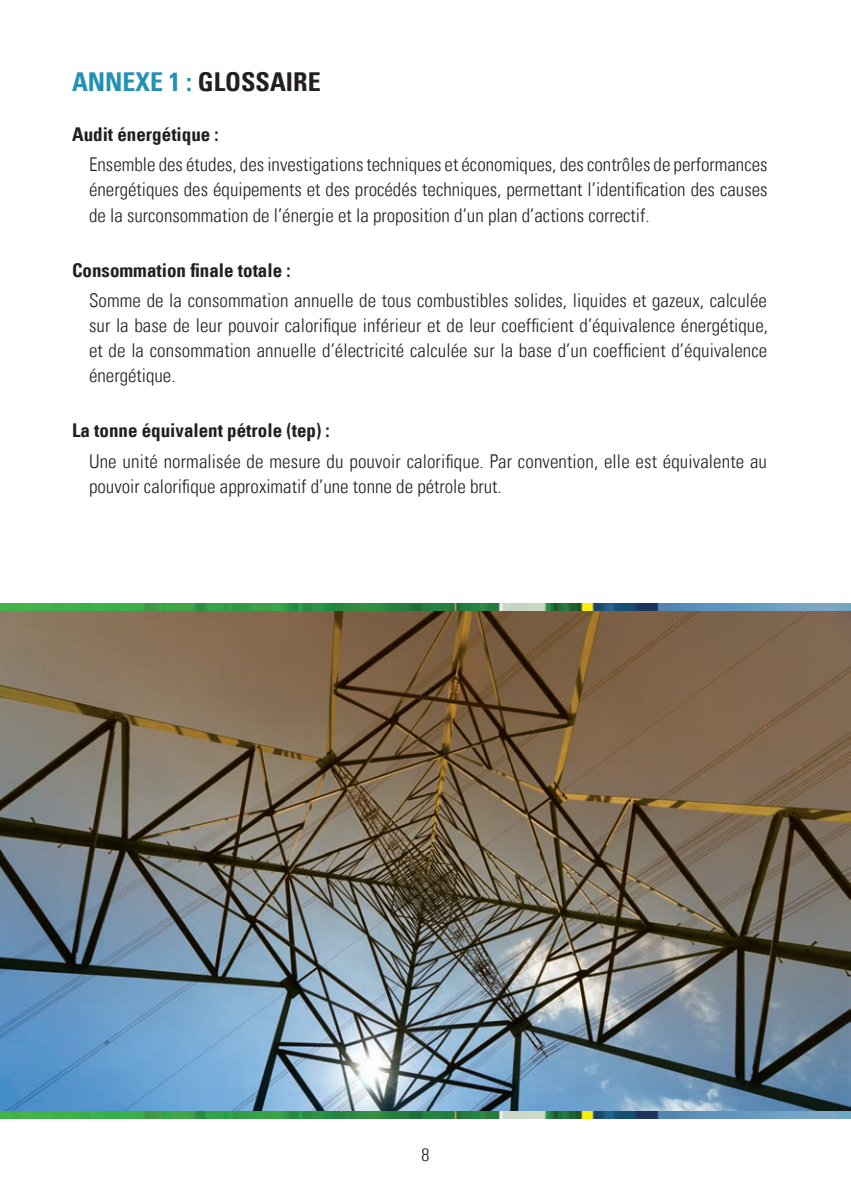
<style>
.page{position:relative;width:851px;height:1191px;background:#fff}
.page>*{position:absolute;margin:0;border:0;box-sizing:border-box;transform-origin:0 0}
.t1{font:700 condensed 26px "Univers LT";color:#231f20}
.t2{font:300 condensed 19px/25px "Univers LT";letter-spacing:.005em;color:#231f20;text-align:justify}
.t3{font:700 condensed 19px "Univers LT";color:#231f20}
.t4{font:300 condensed 18px "Univers LT";color:#231f20}
.s1{color:#2391b5}
</style>
<div class="page">
<img style="left:0;top:610px;width:850px;height:501px">
<img style="left:0;top:1111px;width:850px;height:8px">
<img style="left:0;top:603px;width:850px;height:7px">
<h1 class="t1" style="left:72px;top:66px;width:250px"><span class="s1">ANNEXE 1 :</span> GLOSSAIRE</h1>
<p class="t3" style="left:72px;top:122px;width:148px">Audit énergétique :</p>
<p class="t2" style="left:89px;top:152px;width:680px">Ensemble des études, des investigations techniques et économiques, des contrôles de performances énergétiques des équipements et des procédés techniques, permettant l’identification des causes de la surconsommation de l’énergie et la proposition d’un plan d’actions correctif.</p>
<p class="t3" style="left:72px;top:258px;width:220px">Consommation finale totale :</p>
<p class="t2" style="left:89px;top:288px;width:680px">Somme de la consommation annuelle de tous combustibles solides, liquides et gazeux, calculée sur la base de leur pouvoir calorifique inférieur et de leur coefficient d’équivalence énergétique, et de la consommation annuelle d’électricité calculée sur la base d’un coefficient d’équivalence énergétique.</p>
<p class="t3" style="left:72px;top:419px;width:259px">La tonne équivalent pétrole (tep) :</p>
<p class="t2" style="left:89px;top:449px;width:679px">Une unité normalisée de mesure du pouvoir calorifique. Par convention, elle est équivalente au pouvoir calorifique approximatif d’une tonne de pétrole brut.</p>
<p class="t4" style="left:421px;top:1144px;width:9px">8</p>
</div>
